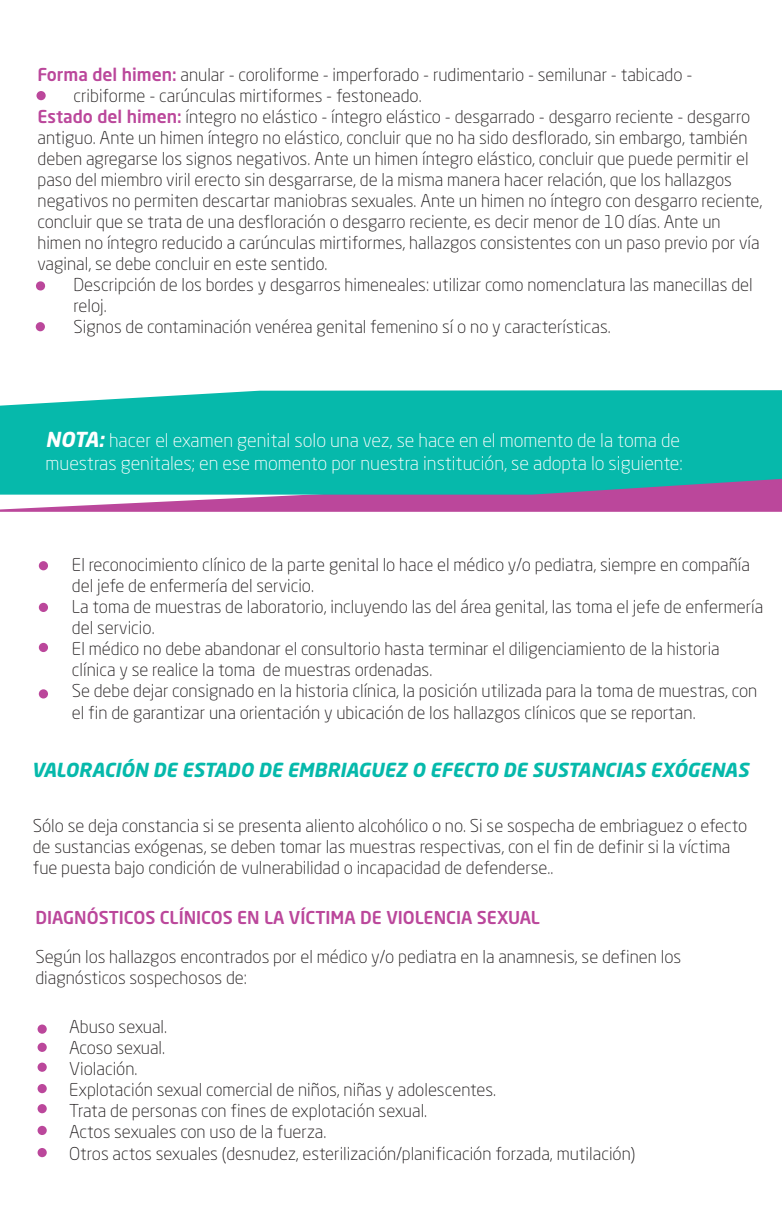
<style>
.page{position:relative;width:782px;height:1222px;background:#fff}
.page>*{position:absolute;margin:0;border:0;box-sizing:border-box;transform-origin:0 0}
.t1{font:italic 700 19.2px "Neo Sans Std";color:#06b9ab}
.t2{font:300 18.8px/22.6px "Neo Sans Std";color:#fff}
.t3{font:300 17.6px/21px "Neo Sans Std";color:#231f20}
.t4{font:500 17.6px "Neo Sans Std";color:#bb479b}
.s1{font-weight:500;color:#bb479b}
.s2{font-weight:700;font-style:italic;font-size:20.4px}
</style>
<div class="page">
<svg style="left:0;top:495px;width:782px;height:17px"></svg>
<div style="left:0;top:390px;width:782px;height:105px;background:#06b9ab"></div>
<div style="left:36px;top:91px;width:10px;height:9px;background:#bb479b;border-radius:50%"></div>
<svg style="left:36px;top:281px;width:10px;height:10px"></svg>
<div style="left:36px;top:322px;width:9px;height:9px;background:#bb479b;border-radius:50%"></div>
<div style="left:39px;top:561px;width:9px;height:9px;background:#bb479b;border-radius:50%"></div>
<div style="left:39px;top:603px;width:9px;height:9px;background:#bb479b;border-radius:50%"></div>
<div style="left:39px;top:643px;width:9px;height:9px;background:#bb479b;border-radius:50%"></div>
<div style="left:39px;top:689px;width:9px;height:9px;background:#bb479b;border-radius:50%"></div>
<div style="left:38px;top:1024px;width:9px;height:10px;background:#bb479b;border-radius:50%"></div>
<div style="left:38px;top:1043px;width:9px;height:9px;background:#bb479b;border-radius:50%"></div>
<div style="left:38px;top:1063px;width:9px;height:9px;background:#bb479b;border-radius:50%"></div>
<div style="left:38px;top:1084px;width:9px;height:9px;background:#bb479b;border-radius:50%"></div>
<div style="left:38px;top:1104px;width:9px;height:9px;background:#bb479b;border-radius:50%"></div>
<div style="left:38px;top:1126px;width:9px;height:9px;background:#bb479b;border-radius:50%"></div>
<div style="left:38px;top:1148px;width:9px;height:9px;background:#bb479b;border-radius:50%"></div>
<p class="t3" style="left:38px;top:63px;width:656px"><span class="s1">Forma del himen:</span> anular - coroliforme - imperforado - rudimentario - semilunar - tabicado -</p>
<p class="t3" style="left:38px;top:84px;width:726px">- cribiforme - carúnculas mirtiformes - festoneado.<br><span class="s1">Estado del himen:</span> íntegro no elástico - íntegro elástico - desgarrado - desgarro reciente - desgarro antiguo. Ante un himen íntegro no elástico, concluir que no ha sido desflorado, sin embargo, también deben agregarse los signos negativos. Ante un himen íntegro elástico, concluir que puede permitir el paso del miembro viril erecto sin desgarrarse, de la misma manera hacer relación, que los hallazgos negativos no permiten descartar maniobras sexuales. Ante un himen no íntegro con desgarro reciente, concluir que se trata de una desfloración o desgarro reciente, es decir menor de 10 días. Ante un himen no íntegro reducido a carúnculas mirtiformes, hallazgos consistentes con un paso previo por vía vaginal, se debe concluir en este sentido.</p>
<p class="t3" style="left:74px;top:274px;width:680px;text-indent:-36px">- Descripción de los bordes y desgarros himeneales: utilizar como nomenclatura las manecillas del reloj.</p>
<p class="t3" style="left:38px;top:316px;width:574px">- Signos de contaminación venérea genital femenino sí o no y características.</p>
<p class="t2" style="left:46px;top:429px;width:639px"><span class="s2">NOTA:</span> hacer el examen genital solo una vez, se hace en el momento de la toma de muestras genitales; en ese momento por nuestra institución, se adopta lo siguiente:</p>
<p class="t3" style="left:72px;top:554px;width:693px">El reconocimiento clínico de la parte genital lo hace el médico y/o pediatra, siempre en compañía del jefe de enfermería del servicio.<br>La toma de muestras de laboratorio, incluyendo las del área genital, las toma el jefe de enfermería del servicio.<br>El médico no debe abandonar el consultorio hasta terminar el diligenciamiento de la historia clínica y se realice la toma de muestras ordenadas.<br>Se debe dejar consignado en la historia clínica, la posición utilizada para la toma de muestras, con el fin de garantizar una orientación y ubicación de los hallazgos clínicos que se reportan.</p>
<p class="t1" style="left:31px;top:758px;width:718px">VALORACIÓN DE ESTADO DE EMBRIAGUEZ O EFECTO DE SUSTANCIAS EXÓGENAS</p>
<p class="t3" style="left:33px;top:814px;width:716px">Sólo se deja constancia si se presenta aliento alcohólico o no. Si se sospecha de embriaguez o efecto de sustancias exógenas, se deben tomar las muestras respectivas, con el fin de definir si la víctima fue puesta bajo condición de vulnerabilidad o incapacidad de defenderse..</p>
<p class="t4" style="left:35px;top:907px;width:506px">DIAGNÓSTICOS CLÍNICOS EN LA VÍCTIMA DE VIOLENCIA SEXUAL</p>
<p class="t3" style="left:35px;top:945px;width:647px">Según los hallazgos encontrados por el médico y/o pediatra en la anamnesis, se definen los diagnósticos sospechosos de:</p>
<p class="t3" style="left:69px;top:1016px;width:568px">Abuso sexual.<br>Acoso sexual.<br>Violación.<br>Explotación sexual comercial de niños, niñas y adolescentes.<br>Trata de personas con fines de explotación sexual.<br>Actos sexuales con uso de la fuerza.<br>Otros actos sexuales (desnudez, esterilización/planificación forzada, mutilación)</p>
</div>
